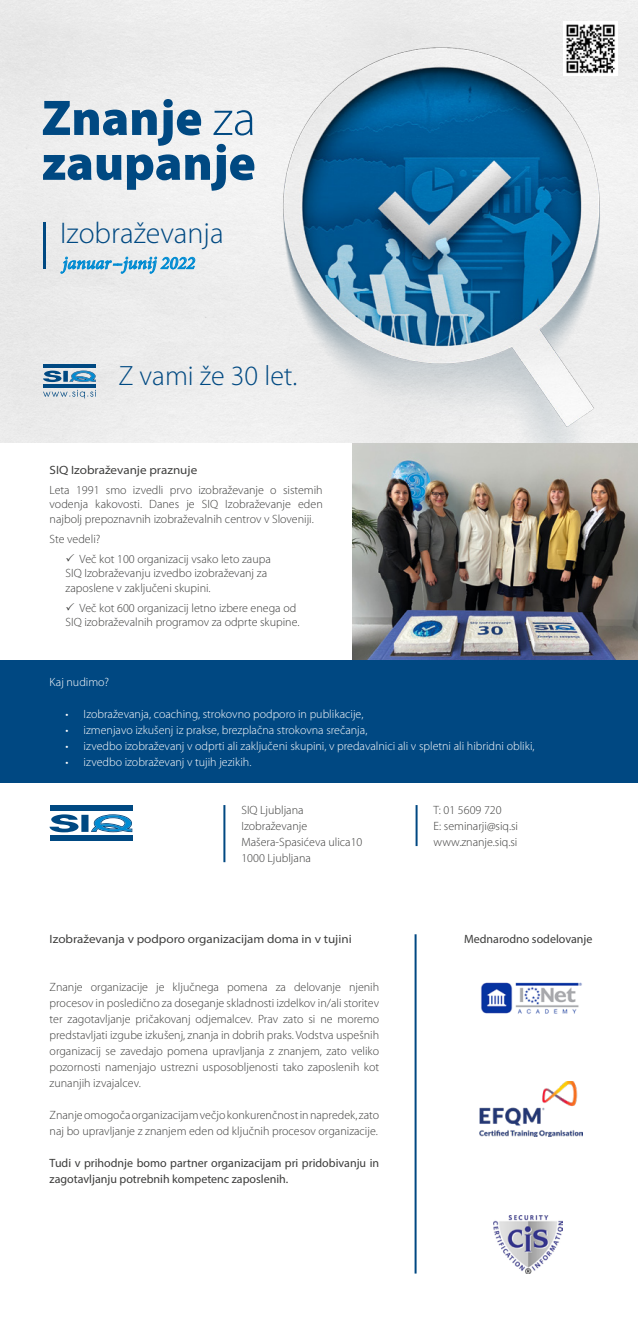
<style>
.page{position:relative;width:638px;height:1327px;background:#fff}
.page>*{position:absolute;margin:0;border:0;box-sizing:border-box;transform-origin:0 0}
.t1{font:900 50.4px/44.8px "Myriad Pro";color:#004982}
.t2{font:300 30px "Myriad Pro";color:#004982}
.t3{font:300 28px "Myriad Pro";color:#004982}
.t4{font:italic 500 17.8px "Minion Pro";color:#008bd2}
.t5{font:300 12px/16px "Myriad Pro";color:#3c3c3b}
.t6{font:300 12px "Myriad Pro";color:#fff}
.t7{font:12px/16px "Myriad Pro";color:#3c3c3b}
.t8{font:semi-expanded 12px "Myriad Pro";color:#3c3c3b}
.s1{font-weight:300}
</style>
<div class="page">
<img style="left:352px;top:442px;width:286px;height:218px">
<div style="left:50px;top:836px;width:82px;height:5px;background:#004982"></div>
<div style="left:50px;top:805px;width:82px;height:5px;background:#004982"></div>
<svg style="left:50px;top:814px;width:82px;height:18px"></svg>
<hr style="left:223px;top:805px;width:2px;height:57px;background:#004882">
<hr style="left:415px;top:805px;width:2px;height:41px;background:#004882">
<hr style="left:414px;top:934px;width:2px;height:339px;background:#004882">
<img style="left:494px;top:1215px;width:69px;height:58px">
<img style="left:481px;top:982px;width:101px;height:32px">
<img style="left:480px;top:1081px;width:102px;height:55px">
<div style="left:0;top:660px;width:638px;height:122px;background:#004882"></div>
<div style="left:0;top:0;width:638px;height:442px;background:#ededed"></div>
<img style="left:254px;top:30px;width:384px;height:412px">
<hr style="left:43px;top:384px;width:53px;height:3px;background:#004982">
<hr style="left:43px;top:365px;width:53px;height:3px;background:#004982">
<svg style="left:43px;top:370px;width:53px;height:12px"></svg>
<svg style="left:43px;top:390px;width:53px;height:8px"></svg>
<hr style="left:43px;top:222px;width:2px;height:47px;background:#004982">
<img style="left:564px;top:21px;width:54px;height:54px">
<svg style="left:60px;top:257px;width:135px;height:17px;background:#a3cde3"></svg>
<h1 class="t1" style="left:42px;top:94px;width:216px">Znanje <span class="s1">za </span>zaupanje</h1>
<h2 class="t2" style="left:60px;top:216px;width:165px">Izobraževanja</h2>
<h3 class="t4" style="left:63px;top:251px;width:134px">januar junij 2022</h3>
<h3 class="t3" style="left:118px;top:360px;width:181px">Z vami že 30 let.</h3>
<p class="t8" style="left:50px;top:462px;width:149px">SIQ Izobraževanje praznuje</p>
<p class="t5" style="left:50px;top:483px;width:275px;line-height:14.4px;text-align:justify">Leta 1991 smo izvedli prvo izobraževanje o sistemih vodenja kakovosti. Danes je SIQ Izobraževanje eden najbolj prepoznavnih izobraževalnih centrov v Sloveniji.</p>
<p class="t5" style="left:80px;top:529px;width:193px;line-height:20.1px;text-indent:-30px">Ste vedeli?<br>Več kot 100 organizacij vsako leto zaupa</p>
<p class="t5" style="left:66px;top:566px;width:203px;line-height:14.4px">SIQ Izobraževanju izvedbo izobraževanj za zaposlene v zaključeni skupini.</p>
<p class="t5" style="left:66px;top:601px;width:235px;line-height:14.4px;text-align:right">Več kot 600 organizacij letno izbere enega od<br>SIQ izobraževalnih programov za odprte skupine.</p>
<p class="t6" style="left:50px;top:675px;width:61px">Kaj nudimo?</p>
<p class="t6" style="left:66px;top:707px;width:299px">• Izobraževanja, coaching, strokovno podporo in publikacije,</p>
<p class="t6" style="left:66px;top:723px;width:303px">• izmenjavo izkušenj iz prakse, brezplačna strokovna srečanja,</p>
<p class="t6" style="left:66px;top:739px;width:470px">• izvedbo izobraževanj v odprti ali zaključeni skupini, v predavalnici ali v spletni ali hibridni obliki,</p>
<p class="t6" style="left:66px;top:755px;width:187px">• izvedbo izobraževanj v tujih jezikih.</p>
<p class="t5" style="left:241px;top:818px;width:123px">Izobraževanje<br>Mašera-Spasićeva ulica10<br>1000 Ljubljana</p>
<p class="t8" style="left:50px;top:931px;width:303px">Izobraževanja v podporo organizacijam doma in v tujini</p>
<p class="t5" style="left:50px;top:979px;width:331px;text-align:justify">Znanje organizacije je ključnega pomena za delovanje njenih procesov in posledično za doseganje skladnosti izdelkov in/ali storitev ter zagotavljanje pričakovanj odjemalcev. Prav zato si ne moremo predstavljati izgube izkušenj, znanja in dobrih praks. Vodstva uspešnih organizacij se zavedajo pomena upravljanja z znanjem, zato veliko pozornosti namenjajo ustrezni usposobljenosti tako zaposlenih kot zunanjih izvajalcev.</p>
<p class="t5" style="left:50px;top:1107px;width:331px">Znanje omogoča organizacijam večjo konkurenčnost in napredek, zato naj bo upravljanje z znanjem eden od ključnih procesov organizacije.</p>
<p class="t7" style="left:50px;top:1155px;width:331px">Tudi v prihodnje bomo partner organizacijam pri pridobivanju in zagotavljanju potrebnih kompetenc zaposlenih.</p>
<p class="t5" style="left:433px;top:802px;width:86px">T: 01 5609 720<br>E: seminarji@siq.si www.znanje.siq.si</p>
<p class="t7" style="left:464px;top:931px;width:130px">Mednarodno sodelovanje</p>
</div>
